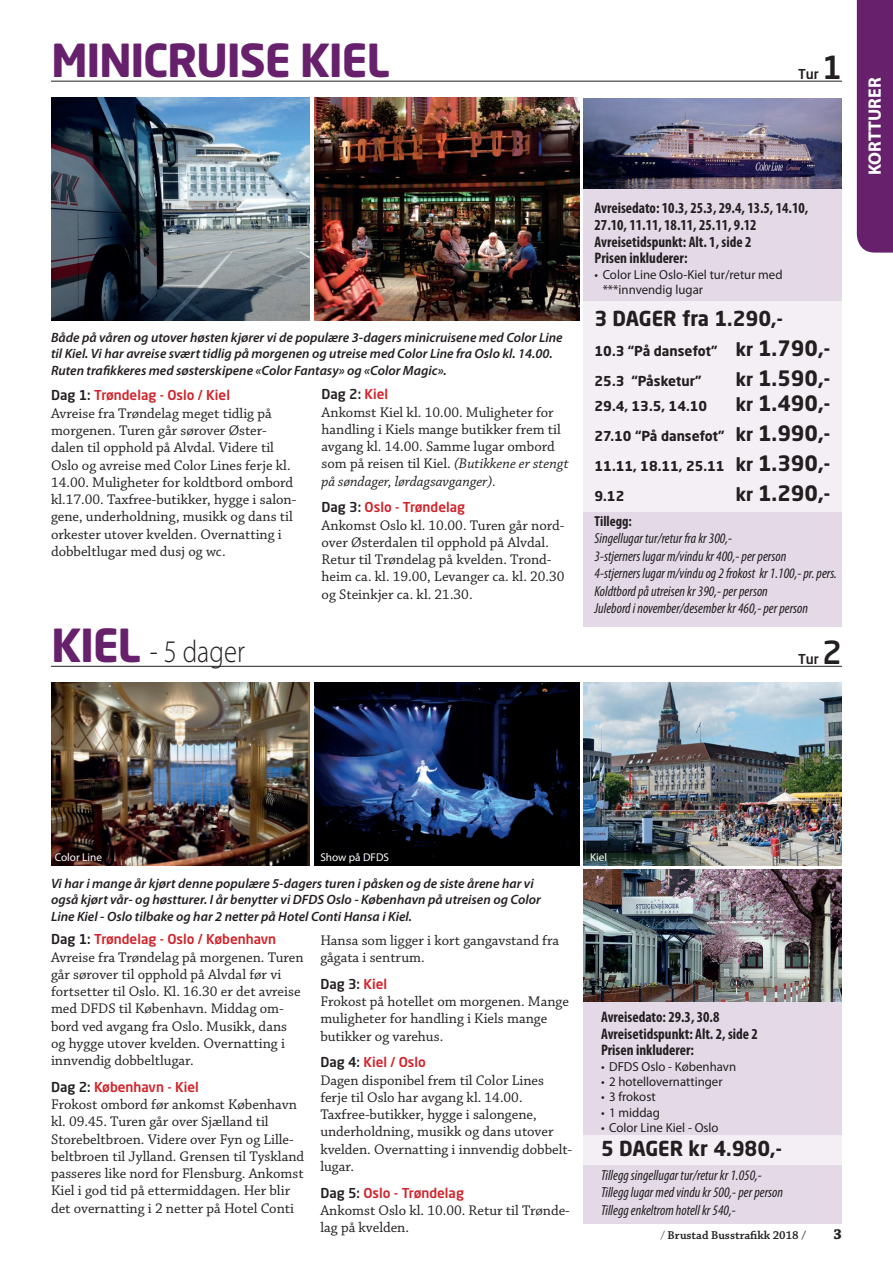
<style>
.page{position:relative;width:893px;height:1263px;background:#fff}
.page>*{position:absolute;margin:0;border:0;box-sizing:border-box;transform-origin:0 0}
.t1{font:700 45px "Neo Sans Std";letter-spacing:-.03em;color:#67206c}
.t2{font:300 31.5px "Myriad Pro";color:#231f20;scale:.85 1}
.t3{font:500 31.5px "Neo Sans Std";color:#231f20}
.t4{font:700 21px "Neo Sans Std";color:#231f20}
.t5{font:700 20.4px "Neo Sans Std";color:#231f20}
.t6{font:700 18px "Myriad Pro";color:#fff}
.t7{font:700 condensed 15.3px/16.8px "Myriad Pro";color:#231f20}
.t8{font:700 15px "Chaparral Pro";color:#231f20}
.t9{font:14.7px/17.2px "Chaparral Pro";color:#231f20}
.t10{font:italic condensed 14.55px/17.5px "Myriad Pro";color:#231f20}
.t11{font:700 condensed 14.55px "Myriad Pro";color:#231f20}
.t12{font:italic 600 13.5px/16.2px "Myriad Pro";color:#231f20}
.t13{font:500 13.5px "Neo Sans Std";color:#d1232a}
.t14{font:700 13.5px "Neo Sans Std";color:#231f20}
.t15{font:500 13.5px "Neo Sans Std";color:#231f20}
.t16{font:13.05px/15.3px "Myriad Pro";color:#231f20}
.t17{font:600 12px "Chaparral Pro";color:#231f20}
.t18{font:11.25px "Myriad Pro";color:#fff}
.s1{color:#231f20}
.s2{color:#d1232a}
.s3{font-style:italic}
.s4{font-family:"Neo Sans Std";font-weight:700;font-size:45px;color:#67206c}
.s5{font-size:18px}
.s6{font-size:21px}
.s7{font-weight:300}
.s8{font-weight:400}
</style>
<div class="page">
<div style="left:857px;top:0;width:36px;height:253px;background:#67206c"></div>
<div style="left:583px;top:189px;width:259px;height:438px;background:#e3d9e7"></div>
<div style="left:584px;top:1001px;width:258px;height:223px;background:#e3d9e7"></div>
<hr style="left:0;top:0;width:1px;height:1263px;background:#eadbbc">
<img style="left:583px;top:98px;width:259px;height:91px">
<img style="left:51px;top:98px;width:259px;height:222px">
<img style="left:314px;top:98px;width:265px;height:222px">
<img style="left:583px;top:869px;width:259px;height:132px">
<img style="left:583px;top:682px;width:259px;height:183px">
<img style="left:314px;top:682px;width:265px;height:183px">
<img style="left:51px;top:682px;width:258px;height:183px">
<hr style="left:51px;top:81px;width:791px;height:1px;background:#231f20">
<hr style="left:51px;top:666px;width:791px;height:1px;background:#231f20">
<div style="left:581px;top:301px;width:262px;height:210px;background:#f3eff5"></div>
<div style="left:582px;top:1135px;width:275px;height:30px;background:#f3eff5"></div>
<h1 class="t1" style="left:51px;top:31px;width:340px">MINICRUISE KIEL</h1>
<h2 class="t3" style="left:822px;top:47px;width:21px">1</h2>
<p class="t15" style="left:798px;top:65px;width:22px">Tur</p>
<p class="t12" style="left:51px;top:329px;width:513px">Både på våren og utover høsten kjører vi de populære 3-dagers minicruisene med Color Line til Kiel. Vi har avreise svært tidlig på morgenen og utreise med Color Line fra Oslo kl. 14.00.<br>Ruten trafikkeres med søsterskipene «Color Fantasy» og «Color Magic».</p>
<p class="t13" style="left:51px;top:387px;width:180px"><span class="s1">Dag 1:</span> Trøndelag - Oslo / Kiel</p>
<p class="t9" style="left:51px;top:405px;width:247px">Avreise fra Trøndelag meget tidlig på morgenen. Turen går sørover Øster&shy;dalen til opphold på Alvdal. Videre til Oslo og avreise med Color Lines ferje kl.<br>14.00. Muligheter for koldtbord ombord kl.17.00. Taxfree-butikker, hygge i salon&shy;gene, underholdning, musikk og dans til orkester utover kvelden. Overnatting i dobbeltlugar med dusj og wc.</p>
<p class="t15" style="left:322px;top:386px;width:68px">Dag 2: <span class="s2">Kiel</span></p>
<p class="t9" style="left:322px;top:404px;width:249px">Ankomst Kiel kl. 10.00. Muligheter for handling i Kiels mange butikker frem til avgang kl. 14.00. Samme lugar ombord som på reisen til Kiel. <span class="s3">(Butikkene er stengt på søndager, lørdagsavganger).</span></p>
<p class="t13" style="left:322px;top:499px;width:145px"><span class="s1">Dag 3:</span> Oslo - Trøndelag</p>
<p class="t9" style="left:322px;top:517px;width:245px">Ankomst Oslo kl. 10.00. Turen går nord&shy;over Østerdalen til opphold på Alvdal.<br>Retur til Trøndelag på kvelden. Trond&shy;heim ca. kl. 19.00, Levanger ca. kl. 20.30 og Steinkjer ca. kl. 21.30.</p>
<h2 class="t2" style="left:51px;top:632px;width:230px"><span class="s4">KIEL</span> - 5 dager</h2>
<p class="t7" style="left:595px;top:199px;width:215px">Avreisedato: 10.3, 25.3, 29.4, 13.5, 14.10,<br>27.10, 11.11, 18.11, 25.11, 9.12<br>Avreisetidspunkt: Alt. 1, side 2<br>Prisen inkluderer:</p>
<p class="t16" style="left:603px;top:266px;width:181px;text-indent:-8px">• Color Line Oslo-Kiel tur/retur med ***innvendig lugar</p>
<h3 class="t5" style="left:595px;top:305px;width:190px">3 DAGER fra 1.290,-</h3>
<p class="t14" style="left:595px;top:342px;width:237px">10.3 “På dansefot” <span class="s5">kr</span> <span class="s6">1.790,-</span></p>
<p class="t14" style="left:595px;top:372px;width:108px">25.3 “Påsketur”</p>
<h3 class="t4" style="left:736px;top:364px;width:96px"><span class="s5">kr</span> 1.590,-</h3>
<p class="t14" style="left:595px;top:397px;width:114px">29.4, 13.5, 14.10</p>
<h3 class="t4" style="left:736px;top:390px;width:96px"><span class="s5">kr</span> 1.490,-</h3>
<p class="t14" style="left:595px;top:427px;width:237px">27.10 “På dansefot” <span class="s5">kr</span> <span class="s6">1.990,-</span></p>
<p class="t14" style="left:595px;top:457px;width:237px">11.11, 18.11, 25.11 <span class="s5">kr</span> <span class="s6">1.390,-</span></p>
<p class="t14" style="left:595px;top:487px;width:31px">9.12</p>
<h3 class="t4" style="left:736px;top:480px;width:96px"><span class="s5">kr</span> 1.290,-</h3>
<p class="t11" style="left:595px;top:512px;width:39px">Tillegg:</p>
<p class="t10" style="left:595px;top:529px;width:244px">Singellugar tur/retur fra kr 300,-<br>3-stjerners lugar m/vindu kr 400,- per person<br>4-stjerners lugar m/vindu og 2 frokost kr 1.100,- pr. pers.<br>Koldtbord på utreisen kr 390,- per person<br>Julebord i november/desember kr 460,- per person</p>
<h2 class="t3" style="left:822px;top:632px;width:21px">2</h2>
<p class="t15" style="left:798px;top:650px;width:22px">Tur</p>
<p class="t6" style="left:863px;top:175px;width:99px;rotate:-90deg">KORTTURER</p>
<p class="t18" style="left:55px;top:850px;width:49px">Color Line</p>
<p class="t18" style="left:320px;top:850px;width:70px">Show på DFDS</p>
<p class="t18" style="left:590px;top:850px;width:19px">Kiel</p>
<p class="t12" style="left:51px;top:875px;width:491px">Vi har i mange år kjørt denne populære 5-dagers turen i påsken og de siste årene har vi også kjørt vår- og høstturer. I år benytter vi DFDS Oslo - København på utreisen og Color<br>Line Kiel - Oslo tilbake og har 2 netter på Hotel Conti Hansa i Kiel.</p>
<p class="t13" style="left:51px;top:931px;width:227px"><span class="s1">Dag 1:</span> Trøndelag - Oslo / København</p>
<p class="t9" style="left:51px;top:949px;width:254px">Avreise fra Trøndelag på morgenen. Turen går sørover til opphold på Alvdal før vi fortsetter til Oslo. Kl. 16.30 er det avreise med DFDS til København. Middag om&shy;bord ved avgang fra Oslo. Musikk, dans og hygge utover kvelden. Overnatting i innvendig dobbeltlugar.</p>
<p class="t13" style="left:51px;top:1078px;width:149px"><span class="s1">Dag 2:</span> København - Kiel</p>
<p class="t9" style="left:51px;top:1096px;width:255px">Frokost ombord før ankomst København kl. 09.45. Turen går over Sjælland til Storebeltbroen. Videre over Fyn og Lille&shy;beltbroen til Jylland. Grensen til Tyskland passeres like nord for Flensburg. Ankomst Kiel i god tid på ettermiddagen. Her blir det overnatting i 2 netter på Hotel Conti</p>
<p class="t9" style="left:320px;top:932px;width:240px">Hansa som ligger i kort gangavstand fra gågata i sentrum.</p>
<p class="t15" style="left:320px;top:975px;width:68px">Dag 3: <span class="s2">Kiel</span></p>
<p class="t9" style="left:320px;top:993px;width:250px">Frokost på hotellet om morgenen. Mange muligheter for handling i Kiels mange butikker og varehus.</p>
<p class="t13" style="left:320px;top:1054px;width:107px"><span class="s1">Dag 4:</span> Kiel / Oslo</p>
<p class="t9" style="left:320px;top:1072px;width:253px">Dagen disponibel frem til Color Lines ferje til Oslo har avgang kl. 14.00.<br>Taxfree-butikker, hygge i salongene, underholdning, musikk og dans utover kvelden. Overnatting i innvendig dobbelt&shy;lugar.</p>
<p class="t13" style="left:320px;top:1184px;width:145px"><span class="s1">Dag 5:</span> Oslo - Trøndelag</p>
<p class="t9" style="left:320px;top:1202px;width:251px">Ankomst Oslo kl. 10.00. Retur til Trønde&shy;lag på kvelden.</p>
<p class="t7" style="left:601px;top:1008px;width:158px">Avreisedato: 29.3, 30.8<br>Avreisetidspunkt: Alt. 2, side 2<br>Prisen inkluderer:</p>
<p class="t16" style="left:601px;top:1058px;width:137px">• DFDS Oslo - København</p>
<p class="t16" style="left:601px;top:1074px;width:123px">• 2 hotellovernattinger</p>
<p class="t16" style="left:601px;top:1089px;width:56px">• 3 frokost</p>
<p class="t16" style="left:601px;top:1104px;width:60px">• 1 middag</p>
<p class="t16" style="left:601px;top:1120px;width:119px">• Color Line Kiel - Oslo</p>
<h3 class="t5" style="left:601px;top:1136px;width:182px">5 DAGER kr 4.980,-</h3>
<p class="t10" style="left:601px;top:1166px;width:184px">Tillegg singellugar tur/retur kr 1.050,-<br>Tillegg lugar med vindu kr 500,- per person<br>Tillegg enkeltrom hotell kr 540,-</p>
<p class="t17" style="left:660px;top:1228px;width:147px"><span class="s7">/</span> Brustad Busstrafikk 2018 <span class="s8">/</span></p>
<p class="t8" style="left:833px;top:1226px;width:10px">3</p>
</div>
